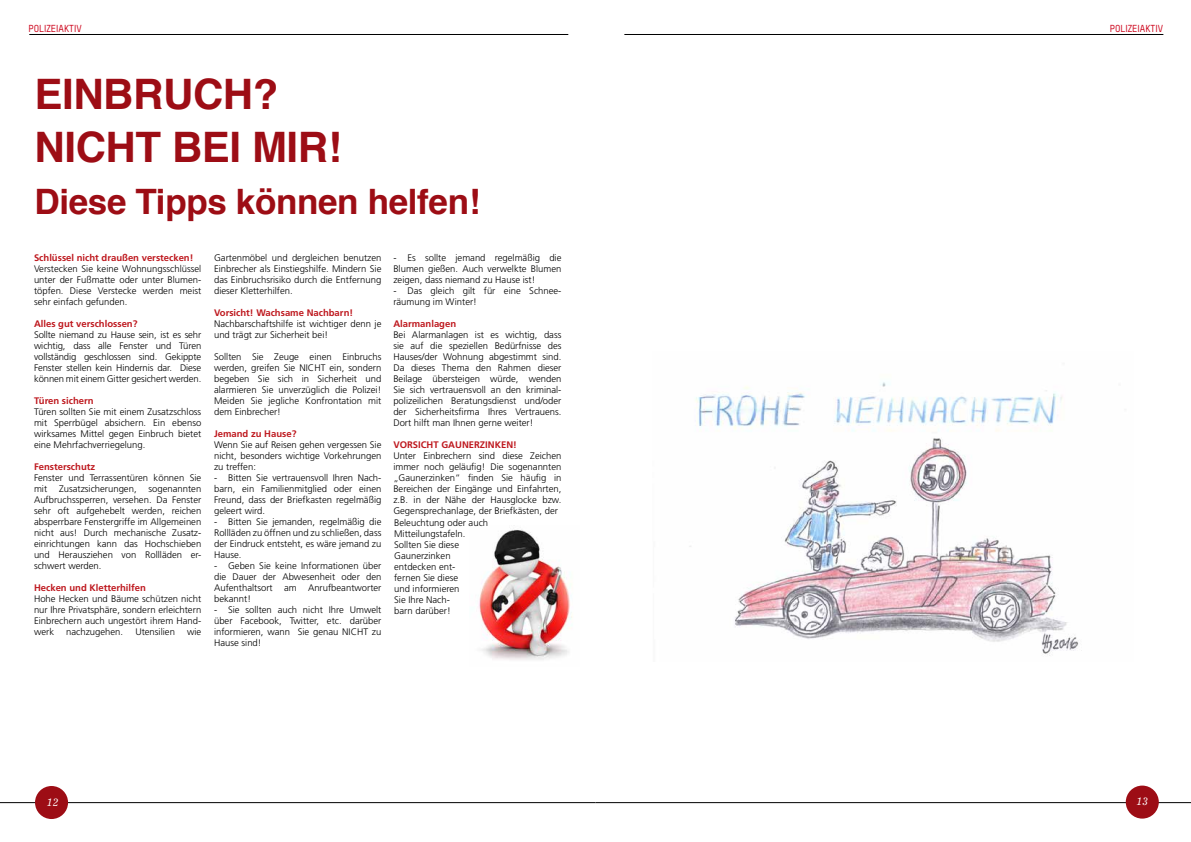
<style>
.page{position:relative;width:1191px;height:842px;background:#fff}
.page>*{position:absolute;margin:0;border:0;box-sizing:border-box;transform-origin:0 0}
.t1{font:700 42px/53px "Helvetica";letter-spacing:-.01em;color:#9d0d15}
.t2{font:700 35px "Helvetica";letter-spacing:-.01em;color:#9d0d15}
.t3{font:italic 11px "Excelsior LT Std";color:#fff}
.t4{font:500 10px "TSTARPRO";color:#cd071e}
.t5{font:300 9.5px/11px "Frutiger LT Std";color:#000;text-align:justify}
.t6{font:700 9.5px "Frutiger LT Std";color:#be181e}
</style>
<div class="page">
<hr style="left:595px;top:802px;width:596px;height:1px;background:#000">
<hr style="left:0;top:802px;width:595px;height:1px;background:#000">
<hr style="left:29px;top:34px;width:539px;height:1px;background:#000">
<hr style="left:624px;top:34px;width:539px;height:1px;background:#000">
<div style="left:35px;top:786px;width:33px;height:33px;background:#9d0d15;border-radius:50%"></div>
<div style="left:1125px;top:785px;width:33px;height:34px;background:#9d0d15;border-radius:50%"></div>
<img style="left:478px;top:529px;width:95px;height:131px">
<img style="left:689px;top:382px;width:393px;height:274px">
<p class="t4" style="left:29px;top:22px;width:55px">POLIZEIAKTIV</p>
<p class="t4" style="left:1109px;top:22px;width:55px">POLIZEIAKTIV</p>
<h1 class="t1" style="left:35px;top:68px;width:309px">EINBRUCH?<br>NICHT BEI MIR!</h1>
<h2 class="t2" style="left:35px;top:173px;width:447px">Diese Tipps können helfen!</h2>
<p class="t6" style="left:34px;top:252px;width:161px">Schlüssel nicht draußen verstecken!</p>
<p class="t5" style="left:34px;top:263px;width:169px">Verstecken Sie keine Wohnungsschlüssel unter der Fußmatte oder unter Blumen&shy;töpfen. Diese Verstecke werden meist sehr einfach gefunden.</p>
<p class="t6" style="left:34px;top:318px;width:105px">Alles gut verschlossen?</p>
<p class="t5" style="left:34px;top:329px;width:169px">Sollte niemand zu Hause sein, ist es sehr wichtig, dass alle Fenster und Türen vollständig geschlossen sind. Gekippte Fenster stellen kein Hindernis dar. Diese können mit einem Gitter gesichert werden.</p>
<p class="t6" style="left:34px;top:395px;width:61px">Türen sichern</p>
<p class="t5" style="left:34px;top:406px;width:169px">Türen sollten Sie mit einem Zusatzschloss mit Sperrbügel absichern. Ein ebenso wirksames Mittel gegen Einbruch bietet eine Mehrfachverriegelung.</p>
<p class="t6" style="left:34px;top:461px;width:63px">Fensterschutz</p>
<p class="t5" style="left:34px;top:472px;width:169px">Fenster und Terrassentüren können Sie mit Zusatzsicherungen, sogenannten Aufbruchssperren, versehen. Da Fenster sehr oft aufgehebelt werden, reichen absperrbare Fenstergriffe im Allgemeinen nicht aus! Durch mechanische Zusatz&shy;einrichtungen kann das Hochschieben und Herausziehen von Rollläden er&shy;schwert werden.</p>
<p class="t6" style="left:34px;top:582px;width:113px">Hecken und Kletterhilfen</p>
<p class="t5" style="left:34px;top:593px;width:169px">Hohe Hecken und Bäume schützen nicht nur Ihre Privatsphäre, sondern erleichtern Einbrechern auch ungestört ihrem Hand&shy;werk</p>
<p class="t5" style="left:66px;top:626px;width:59px">nachzugehen.</p>
<p class="t5" style="left:135px;top:626px;width:41px">Utensilien</p>
<p class="t5" style="left:187px;top:626px;width:16px">wie</p>
<p class="t5" style="left:214px;top:252px;width:169px">Gartenmöbel und dergleichen benutzen Einbrecher als Einstiegshilfe. Mindern Sie das Einbruchsrisiko durch die Entfernung dieser Kletterhilfen.</p>
<p class="t6" style="left:214px;top:307px;width:141px">Vorsicht! Wachsame Nachbarn!</p>
<p class="t5" style="left:214px;top:318px;width:169px">Nachbarschaftshilfe ist wichtiger denn je und trägt zur Sicherheit bei!</p>
<p class="t5" style="left:214px;top:351px;width:169px">Sollten Sie Zeuge einen Einbruchs werden, greifen Sie NICHT ein, sondern begeben Sie sich in Sicherheit und alarmieren Sie unverzüglich die Polizei!<br>Meiden Sie jegliche Konfrontation mit dem Einbrecher!</p>
<p class="t6" style="left:214px;top:428px;width:84px">Jemand zu Hause?</p>
<p class="t5" style="left:214px;top:439px;width:169px">Wenn Sie auf Reisen gehen vergessen Sie nicht, besonders wichtige Vorkehrungen zu treffen:</p>
<p class="t5" style="left:214px;top:472px;width:169px">- Bitten Sie vertrauensvoll Ihren Nach&shy;barn, ein Familienmitglied oder einen Freund, dass der Briefkasten regelmäßig geleert wird.</p>
<p class="t5" style="left:214px;top:516px;width:169px">- Bitten Sie jemanden, regelmäßig die Rollläden zu öffnen und zu schließen, dass der Eindruck entsteht, es wäre jemand zu Hause.</p>
<p class="t5" style="left:214px;top:560px;width:169px">- Geben Sie keine Informationen über die Dauer der Abwesenheit oder den Aufenthaltsort am Anrufbeantworter bekannt!</p>
<p class="t5" style="left:214px;top:604px;width:169px">- Sie sollten auch nicht Ihre Umwelt über Facebook, Twitter, etc. darüber informieren, wann Sie genau NICHT zu Hause sind!</p>
<p class="t5" style="left:393px;top:252px;width:170px">- Es sollte jemand regelmäßig die Blumen gießen. Auch verwelkte Blumen zeigen, dass niemand zu Hause ist!</p>
<p class="t5" style="left:393px;top:285px;width:170px">- Das gleich gilt für eine Schnee&shy;räumung im Winter!</p>
<p class="t6" style="left:393px;top:318px;width:64px">Alarmanlagen</p>
<p class="t5" style="left:393px;top:329px;width:170px">Bei Alarmanlagen ist es wichtig, dass sie auf die speziellen Bedürfnisse des Hauses/der Wohnung abgestimmt sind.<br>Da dieses Thema den Rahmen dieser Beilage übersteigen würde, wenden Sie sich vertrauensvoll an den kriminal&shy;polizeilichen Beratungsdienst und/oder der Sicherheitsfirma Ihres Vertrauens.<br>Dort hilft man Ihnen gerne weiter!</p>
<p class="t6" style="left:393px;top:439px;width:125px">VORSICHT GAUNERZINKEN!</p>
<p class="t5" style="left:393px;top:450px;width:170px">Unter Einbrechern sind diese Zeichen immer noch geläufig! Die sogenannten „Gaunerzinken“ finden Sie häufig in Bereichen der Eingänge und Einfahrten, z.B. in der Nähe der Hausglocke bzw.<br>Gegensprechanlage, der Briefkästen, der</p>
<p class="t5" style="left:394px;top:517px;width:95px;text-align:left">Beleuchtung oder auch<br>Mitteilungstafeln.<br>Sollten Sie diese<br>Gaunerzinken entdecken ent-<br>fernen Sie diese<br>und informieren<br>Sie Ihre Nach-<br>barn darüber!</p>
<p class="t3" style="left:46px;top:796px;width:14px">12</p>
<p class="t3" style="left:1136px;top:795px;width:14px">13</p>
</div>
